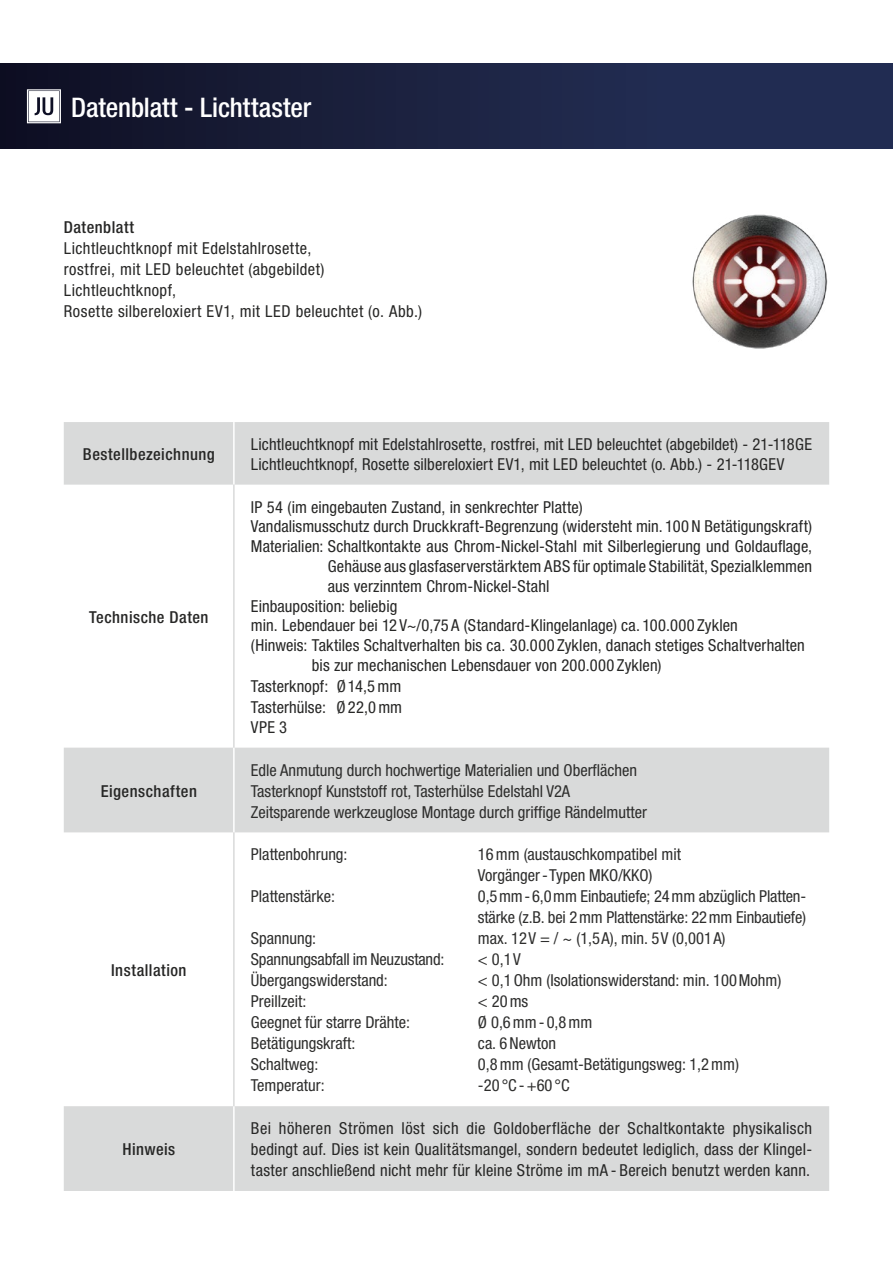
<style>
.page{position:relative;width:893px;height:1263px;background:#fff}
.page>*{position:absolute;margin:0;border:0;box-sizing:border-box;transform-origin:0 0}
.t1{font:500 condensed 27px "Helvetica Neue";letter-spacing:-.005em;color:#fff}
.t2{font:condensed 16.5px/21px "Helvetica Neue";letter-spacing:.01em;color:#272726}
.t3{font:condensed 16.5px/21px "Helvetica Neue";color:#2e2e2d}
.t4{font:condensed 16.5px/21px "Helvetica Neue";letter-spacing:.03em;color:#272726}
.t5{font:500 condensed 16.5px "Helvetica Neue";letter-spacing:.03em;color:#272726}
.s1{color:#2e2e2d}
</style>
<div class="page">
<div style="left:0;top:64px;width:893px;height:85px;background:linear-gradient(to right,#101125,#25325b)"></div>
<svg style="left:27px;top:89px;width:34px;height:34px"></svg>
<div style="left:64px;top:422px;width:765px;height:63px;background:#d9dada"></div>
<div style="left:64px;top:748px;width:765px;height:84px;background:#d9dada"></div>
<div style="left:64px;top:1106px;width:765px;height:85px;background:#d9dada"></div>
<hr style="left:233px;top:422px;width:2px;height:63px;background:#fff">
<hr style="left:233px;top:748px;width:2px;height:84px;background:#fff">
<hr style="left:233px;top:1106px;width:2px;height:85px;background:#fff">
<hr style="left:233px;top:485px;width:2px;height:263px;background:#d9dada">
<hr style="left:233px;top:832px;width:2px;height:274px;background:#d9dada">
<img style="left:692px;top:214px;width:136px;height:135px">
<h1 class="t1" style="left:71px;top:91px;width:242px">Datenblatt - Lichttaster</h1>
<p class="t5" style="left:64px;top:217px;width:72px">Datenblatt</p>
<p class="t4" style="left:64px;top:237px;width:360px">Lichtleuchtknopf mit Edelstahlrosette,<br>rostfrei, mit LED beleuchtet (abgebildet)<br>Lichtleuchtknopf,<br>Rosette silbereloxiert EV1, mit LED beleuchtet (o. Abb.)</p>
<p class="t5" style="left:83px;top:444px;width:133px">Bestellbezeichnung</p>
<p class="t2" style="left:251px;top:434px;width:563px;line-height:19.8px">Lichtleuchtknopf mit Edelstahlrosette, rostfrei, mit LED beleuchtet (abgebildet) - 21-118GE<br>Lichtleuchtknopf, Rosette silbereloxiert EV1, mit LED beleuchtet (o. Abb.) - 21-118GEV</p>
<p class="t5" style="left:89px;top:607px;width:121px">Technische Daten</p>
<p class="t5" style="left:101px;top:781px;width:98px">Eigenschaften</p>
<p class="t5" style="left:111px;top:960px;width:77px">Installation</p>
<p class="t5" style="left:122px;top:1139px;width:54px">Hinweis</p>
<p class="t2" style="left:251px;top:496px;width:333px">IP 54 (im eingebauten Zustand, in senkrechter Platte)</p>
<p class="t2" style="left:251px;top:516px;width:563px">Vandalismusschutz durch Druckkraft-Begrenzung (widersteht min. 100 N Betätigungskraft)</p>
<p class="t2" style="left:251px;top:536px;width:563px">Materialien: Schaltkontakte aus Chrom-Nickel-Stahl mit Silberlegierung und Goldauflage,</p>
<p class="t2" style="left:328px;top:555px;width:486px">Gehäuse aus glasfaserverstärktem ABS für optimale Stabilität, Spezialklemmen</p>
<p class="t2" style="left:328px;top:575px;width:223px">aus verzinntem Chrom-Nickel-Stahl</p>
<p class="t2" style="left:251px;top:595px;width:148px">Einbauposition: beliebig</p>
<p class="t2" style="left:251px;top:615px;width:488px">min. Lebendauer bei 12 V~/0,75 A (Standard-Klingelanlage) ca. 100.000 Zyklen</p>
<p class="t2" style="left:251px;top:635px;width:555px">(Hinweis: Taktiles Schaltverhalten bis ca. 30.000 Zyklen, danach stetiges Schaltverhalten</p>
<p class="t2" style="left:312px;top:654px;width:351px">bis zur mechanischen Lebensdauer von 200.000 Zyklen)</p>
<p class="t2" style="left:251px;top:675px;width:152px">Tasterknopf: <span class="s1">Ø</span>14,5 mm</p>
<p class="t2" style="left:251px;top:696px;width:153px">Tasterhülse: <span class="s1">Ø</span>22,0 mm</p>
<p class="t2" style="left:251px;top:716px;width:38px">VPE 3</p>
<p class="t3" style="left:251px;top:759px;width:397px">Edle Anmutung durch hochwertige Materialien und Oberflächen<br>Tasterknopf Kunststoff rot, Tasterhülse Edelstahl V2A<br>Zeitsparende werkzeuglose Montage durch griffige Rändelmutter</p>
<p class="t3" style="left:251px;top:844px;width:98px">Plattenbohrung:</p>
<p class="t3" style="left:251px;top:886px;width:86px">Plattenstärke:</p>
<p class="t3" style="left:251px;top:928px;width:195px">Spannung:<br>Spannungsabfall im Neuzustand:<br>Übergangswiderstand:<br>Preillzeit:<br>Geegnet für starre Drähte:<br>Betätigungskraft:<br>Schaltweg:<br>Temperatur:</p>
<p class="t3" style="left:478px;top:844px;width:330px">16mm (austauschkompatibel mit<br>Vorgänger-Typen MKO/KKO)<br>0,5mm-6,0mm Einbautiefe; 24mm abzüglich Platten&shy;stärke (z.B. bei 2mm Plattenstärke: 22mm Einbautiefe) max. 12V = / ~ (1,5A), min. 5V (0,001A)<br>&lt; 0,1V<br>&lt; 0,1Ohm (Isolationswiderstand: min. 100Mohm)<br>&lt; 20ms<br>Ø 0,6mm- 0,8mm<br>ca. 6Newton<br>0,8mm (Gesamt-Betätigungsweg: 1,2mm)<br>-20 °C-+60 °C</p>
<p class="t2" style="left:251px;top:1118px;width:563px;text-align:justify">Bei höheren Strömen löst sich die Goldoberfläche der Schaltkontakte physikalisch bedingt auf. Dies ist kein Qualitätsmangel, sondern bedeutet lediglich, dass der Klingel&shy;taster anschließend nicht mehr für kleine Ströme im mA - Bereich benutzt werden kann.</p>
</div>
